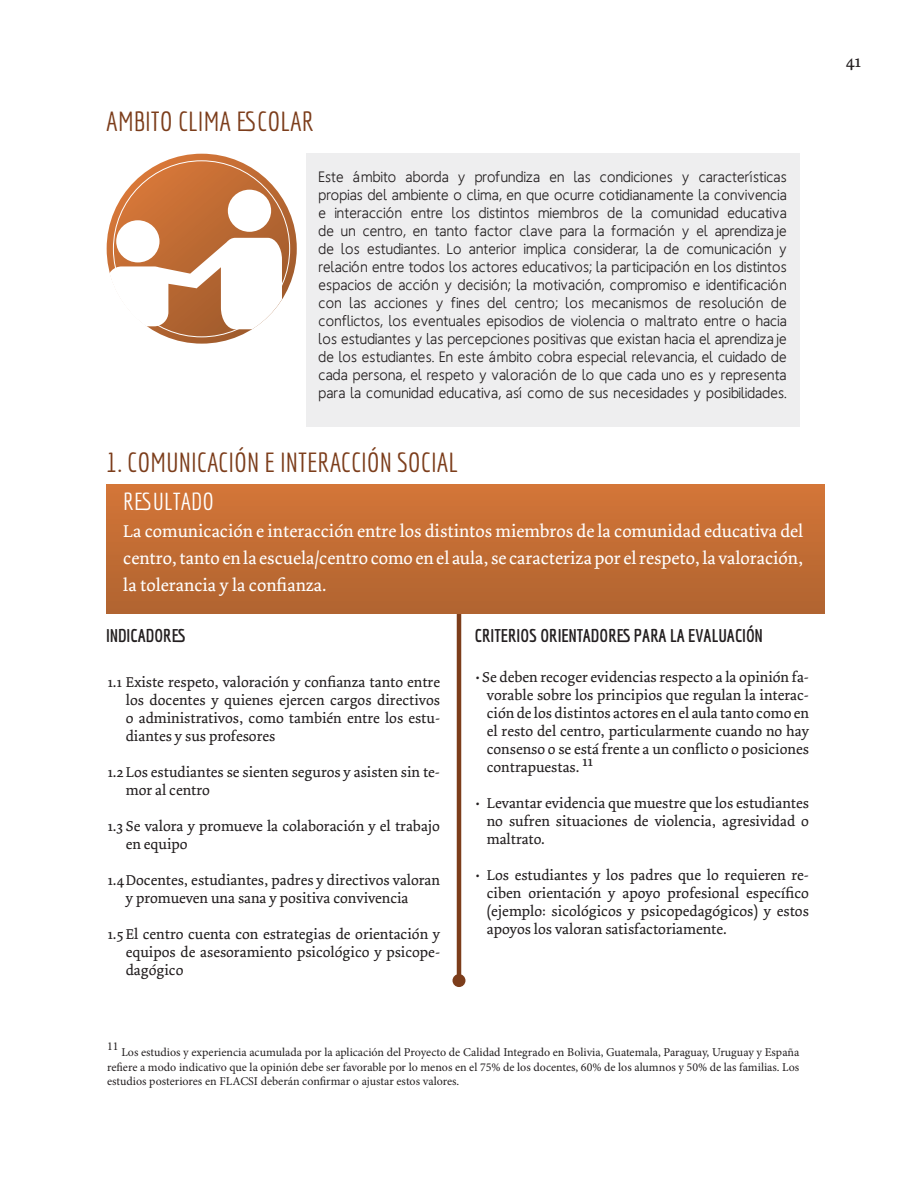
<style>
.page{position:relative;width:918px;height:1188px;background:#fff}
.page>*{position:absolute;margin:0;border:0;box-sizing:border-box;transform-origin:0 0}
.t1{font:27px "Economica";color:#7c3d1b}
.t2{font:24px "Economica";color:#fff}
.t3{font:18px/27px "Dolly";color:#fff;text-align:justify}
.t4{font:700 18px "Economica";color:#231f20}
.t5{font:18px "Dolly";color:#231f20}
.t6{font:15px/18px "Dolly";color:#231f20;text-align:justify}
.t7{font:15px/18px "Homizio";letter-spacing:.05em;color:#231f20;text-align:justify}
.t8{font:12px/14.4px "Minion Pro";color:#231f20;text-align:justify}
</style>
<div class="page">
<div style="left:306px;top:153px;width:493px;height:274px;background:#eeeeef"></div>
<hr style="left:457px;top:594px;width:4px;height:383px;background:#7c3d1b">
<div style="left:453px;top:974px;width:12px;height:13px;background:#7c3d1b;border-radius:50%"></div>
<div style="left:106px;top:484px;width:718px;height:129px;background:linear-gradient(to bottom,#d47638,#b06430)"></div>
<svg style="left:107px;top:154px;width:190px;height:190px"></svg>
<div style="left:116px;top:220px;width:44px;height:42px;background:#fff;border-radius:50%"></div>
<div style="left:228px;top:190px;width:43px;height:42px;background:#fff;border-radius:50%"></div>
<svg style="left:107px;top:238px;width:175px;height:91px"></svg>
<h1 class="t1" style="left:106px;top:106px;width:209px">AMBITO CLIMA ESCOLAR</h1>
<p class="t7" style="left:319px;top:168px;width:469px">Este ámbito aborda y profundiza en las condiciones y características propias del ambiente o clima, en que ocurre cotidianamente la convivencia e interacción entre los distintos miembros de la comunidad educativa de un centro, en tanto factor clave para la formación y el aprendizaje de los estudiantes. Lo anterior implica considerar, la de comunicación y relación entre todos los actores educativos; la participación en los distintos espacios de acción y decisión; la motivación, compromiso e identificación con las acciones y fines del centro; los mecanismos de resolución de conflictos, los eventuales episodios de violencia o maltrato entre o hacia los estudiantes y las percepciones positivas que existan hacia el aprendizaje de los estudiantes. En este ámbito cobra especial relevancia, el cuidado de cada persona, el respeto y valoración de lo que cada uno es y representa para la comunidad educativa, así como de sus necesidades y posibilidades.</p>
<h1 class="t1" style="left:106px;top:447px;width:353px">1. COMUNICACIÓN E INTERACCIÓN SOCIAL</h1>
<h2 class="t2" style="left:123px;top:488px;width:92px">RESULTADO</h2>
<p class="t3" style="left:123px;top:518px;width:681px">La comunicación e interacción entre los distintos miembros de la comunidad educativa del centro, tanto en la escuela/centro como en el aula, se caracteriza por el respeto, la valoración, la tolerancia y la confianza.</p>
<p class="t4" style="left:106px;top:625px;width:81px">INDICADORES</p>
<p class="t6" style="left:126px;top:673px;width:316px;text-indent:-18px">1.1 Existe respeto, valoración y confianza tanto entre los docentes y quienes ejercen cargos directivos o administrativos, como también entre los estu&shy;diantes y sus profesores</p>
<p class="t6" style="left:126px;top:763px;width:316px;text-indent:-18px">1.2 Los estudiantes se sienten seguros y asisten sin te&shy;mor al centro</p>
<p class="t6" style="left:126px;top:817px;width:316px;text-indent:-18px">1.3 S e valora y promueve la colaboración y el trabajo en equipo</p>
<p class="t6" style="left:126px;top:871px;width:316px;text-indent:-18px">1.4 D ocentes, estudiantes, padres y directivos valoran y promueven una sana y positiva convivencia</p>
<p class="t6" style="left:126px;top:925px;width:316px;text-indent:-18px">1.5 El centro cuenta con estrategias de orientación y equipos de asesoramiento psicológico y psicope&shy;dagógico</p>
<p class="t4" style="left:475px;top:625px;width:289px">CRITERIOS ORIENTADORES PARA LA EVALUACIÓN</p>
<p class="t6" style="left:487px;top:668px;width:324px;text-indent:-10px">• Se deben recoger evidencias respecto a la opinión fa&shy;vorable sobre los principios que regulan la interac&shy;ción de los distintos actores en el aula tanto como en el resto del centro, particularmente cuando no hay consenso o se está frente a un conflicto o posiciones contrapuestas. 11</p>
<p class="t6" style="left:487px;top:794px;width:324px;text-indent:-10px">• Levantar evidencia que muestre que los estudiantes no sufren situaciones de violencia, agresividad o maltrato.</p>
<p class="t6" style="left:487px;top:866px;width:324px;text-indent:-10px">• Los estudiantes y los padres que lo requieren re&shy;ciben orientación y apoyo profesional específico (ejemplo: sicológicos y psicopedagógicos) y estos apoyos los valoran satisfactoriamente.</p>
<p class="t8" style="left:107px;top:1039px;width:13px">11</p>
<p class="t8" style="left:107px;top:1045px;width:694px;text-indent:14px">Los estudios y experiencia acumulada por la aplicación del Proyecto de Calidad Integrado en Bolivia, Guatemala, Paraguay, Uruguay y España refiere a modo indicativo que la opinión debe ser favorable por lo menos en el 75% de los docentes, 60% de los alumnos y 50% de las familias. Los estudios posteriores en FLACSI deberán confirmar o ajustar estos valores.</p>
<p class="t5" style="left:846px;top:51px;width:17px">41</p>
</div>
